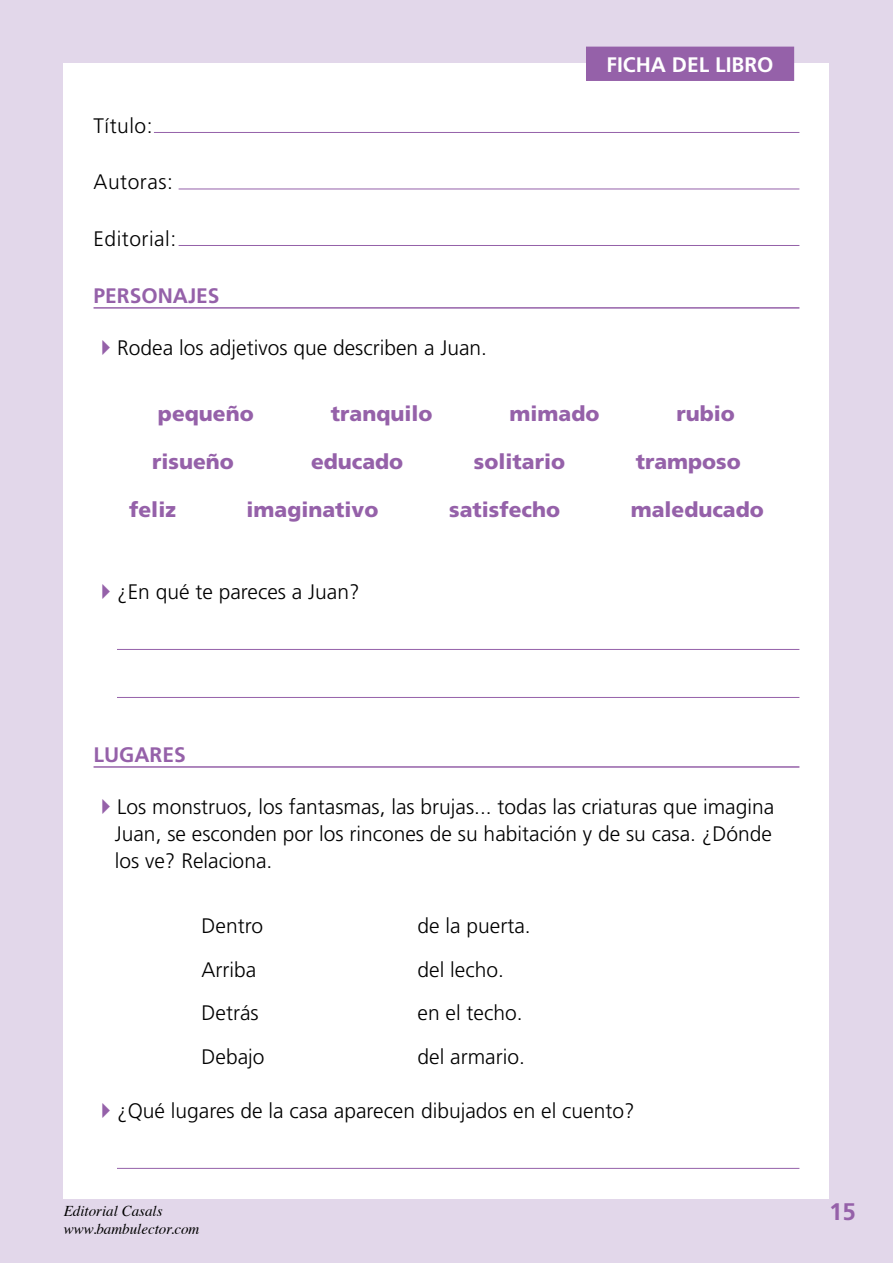
<style>
.page{position:relative;width:893px;height:1263px;background:#e2d7ea}
.page>*{position:absolute;margin:0;border:0;box-sizing:border-box;transform-origin:0 0}
.t1{font:700 24px "Frutiger";color:#9561a9}
.t2{font:300 21px/27px "Frutiger";color:#000;text-align:justify}
.t3{font:900 21px "Frutiger";color:#9561a9}
.t4{font:300 21px "Frutiger";letter-spacing:.025em;color:#000}
.t5{font:700 21px "Frutiger";color:#9561a9}
.t6{font:700 21px "Frutiger";color:#fff}
.t7{font:italic 15px/18px "Times";color:#000}
</style>
<div class="page">
<div style="left:64px;top:64px;width:765px;height:1135px;background:#fff"></div>
<hr style="left:94px;top:307px;width:705px;height:2px;background:#9561a9">
<hr style="left:94px;top:649px;width:705px;height:1px;background:#9561a9">
<hr style="left:94px;top:697px;width:705px;height:1px;background:#9561a9">
<hr style="left:94px;top:766px;width:705px;height:2px;background:#9561a9">
<hr style="left:94px;top:1168px;width:705px;height:1px;background:#9561a9">
<hr style="left:154px;top:132px;width:645px;height:1px;background:#9561a9">
<hr style="left:179px;top:189px;width:620px;height:1px;background:#9561a9">
<hr style="left:179px;top:245px;width:620px;height:1px;background:#9561a9">
<div style="left:587px;top:47px;width:206px;height:33px;background:#9561a9"></div>
<div style="left:586px;top:47px;width:208px;height:34px;border:2px solid #9561a9"></div>
<div style="left:79px;top:635px;width:38px;height:79px;background:#fff"></div>
<div style="left:79px;top:1155px;width:38px;height:23px;background:#fff"></div>
<p class="t2" style="left:94px;top:112px;width:61px">Título:</p>
<p class="t4" style="left:94px;top:170px;width:81px">Autoras:</p>
<p class="t4" style="left:94px;top:227px;width:84px">Editorial:</p>
<p class="t5" style="left:94px;top:283px;width:128px">PERSONAJES</p>
<p class="t2" style="left:117px;top:334px;width:371px">Rodea los adjetivos que describen a Juan.</p>
<p class="t6" style="left:607px;top:52px;width:153px">FICHA DEL LIBRO</p>
<p class="t3" style="left:158px;top:401px;width:97px">pequeño</p>
<p class="t3" style="left:331px;top:401px;width:103px">tranquilo</p>
<p class="t3" style="left:510px;top:401px;width:91px">mimado</p>
<p class="t3" style="left:677px;top:401px;width:60px">rubio</p>
<p class="t3" style="left:152px;top:449px;width:83px">risueño</p>
<p class="t3" style="left:311px;top:449px;width:94px">educado</p>
<p class="t3" style="left:474px;top:449px;width:93px">solitario</p>
<p class="t3" style="left:636px;top:449px;width:107px">tramposo</p>
<p class="t3" style="left:129px;top:497px;width:48px">feliz</p>
<p class="t3" style="left:247px;top:497px;width:133px">imaginativo</p>
<p class="t3" style="left:449px;top:497px;width:112px">satisfecho</p>
<p class="t3" style="left:631px;top:497px;width:135px">maleducado</p>
<p class="t2" style="left:117px;top:578px;width:244px">¿En qué te pareces a Juan?</p>
<p class="t5" style="left:94px;top:742px;width:69px">LUGARES</p>
<p class="t2" style="left:115px;top:793px;width:661px">Los monstruos, los fantasmas, las brujas... todas las criaturas que imagina Juan, se esconden por los rincones de su habitación y de su casa. ¿Dónde los ve? Relaciona.</p>
<p class="t2" style="left:202px;top:912px;width:63px">Dentro</p>
<p class="t2" style="left:418px;top:912px;width:115px">de la puerta.</p>
<p class="t2" style="left:202px;top:956px;width:56px">Arriba</p>
<p class="t2" style="left:418px;top:956px;width:88px">del lecho.</p>
<p class="t2" style="left:202px;top:999px;width:59px">Detrás</p>
<p class="t2" style="left:418px;top:999px;width:107px">en el techo.</p>
<p class="t2" style="left:202px;top:1043px;width:65px">Debajo</p>
<p class="t2" style="left:418px;top:1043px;width:109px">del armario.</p>
<p class="t2" style="left:117px;top:1097px;width:519px">¿Qué lugares de la casa aparecen dibujados en el cuento?</p>
<p class="t7" style="left:64px;top:1201px;width:137px">Editorial Casals www.bambulector.com</p>
<p class="t1" style="left:829px;top:1198px;width:28px">15</p>
</div>
